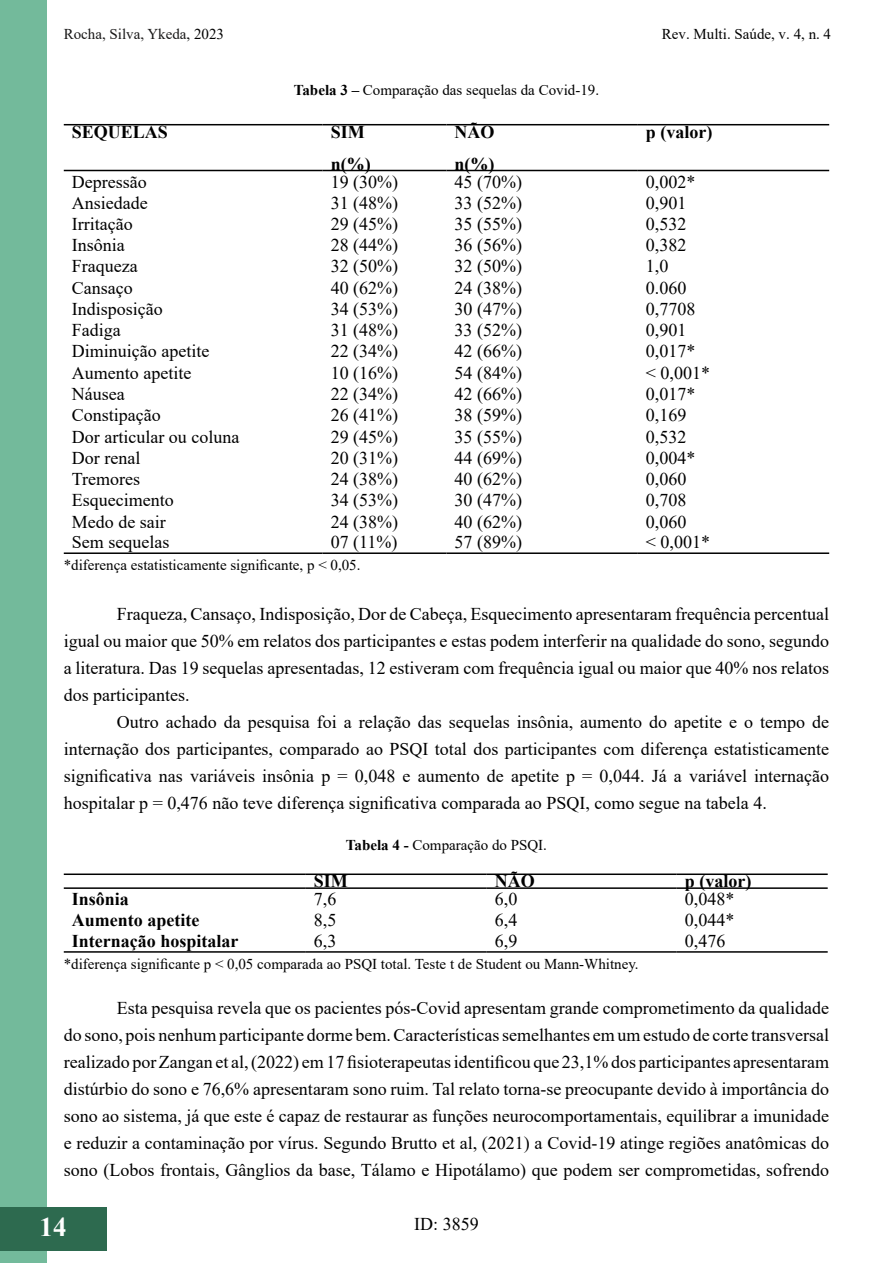
<style>
.page{position:relative;width:893px;height:1263px;background:#fff}
.page>*{position:absolute;margin:0;border:0;box-sizing:border-box;transform-origin:0 0}
.t1{font:700 27px "Times New Roman";color:#fff}
.t2{font:18px/27px "Times New Roman";color:#000;text-align:justify}
.t3{font:700 18px/32.1px "Times New Roman";color:#000}
.t4{font:15px "Times New Roman";color:#000}
.t5{font:15px "Times New Roman";color:#181717}
.s1{color:#000}
.s2{font-weight:700}
</style>
<div class="page">
<div style="left:0;top:1px;width:47px;height:1262px;background:#73ba9b"></div>
<div style="left:0;top:1207px;width:106px;height:43px;background:#2d6a4f"></div>
<svg style="left:64px;top:125px;width:765px;height:47px"></svg>
<hr style="left:64px;top:124px;width:259px;height:1px;background:#000">
<hr style="left:323px;top:124px;width:123px;height:1px;background:#000">
<hr style="left:446px;top:124px;width:192px;height:1px;background:#000">
<hr style="left:638px;top:124px;width:191px;height:1px;background:#000">
<hr style="left:64px;top:170px;width:259px;height:1px;background:#000">
<hr style="left:323px;top:170px;width:123px;height:1px;background:#000">
<hr style="left:446px;top:170px;width:192px;height:1px;background:#000">
<hr style="left:638px;top:170px;width:191px;height:1px;background:#000">
<hr style="left:64px;top:552px;width:259px;height:2px;background:#000">
<hr style="left:323px;top:552px;width:123px;height:2px;background:#000">
<hr style="left:446px;top:552px;width:192px;height:2px;background:#000">
<hr style="left:638px;top:552px;width:191px;height:2px;background:#000">
<hr style="left:64px;top:873px;width:242px;height:2px;background:#000">
<hr style="left:306px;top:873px;width:181px;height:2px;background:#000">
<hr style="left:487px;top:873px;width:190px;height:2px;background:#000">
<hr style="left:677px;top:873px;width:151px;height:2px;background:#000">
<hr style="left:64px;top:951px;width:242px;height:2px;background:#000">
<hr style="left:306px;top:951px;width:181px;height:2px;background:#000">
<hr style="left:487px;top:951px;width:190px;height:2px;background:#000">
<hr style="left:677px;top:951px;width:151px;height:2px;background:#000">
<hr style="left:64px;top:887px;width:242px;height:2px;background:#000">
<hr style="left:306px;top:887px;width:181px;height:2px;background:#000">
<hr style="left:487px;top:887px;width:190px;height:2px;background:#000">
<hr style="left:677px;top:887px;width:151px;height:2px;background:#000">
<p class="t5" style="left:64px;top:24px;width:162px">Rocha, Silva, Ykeda<span class="s1">, 2023</span></p>
<p class="t4" style="left:294px;top:80px;width:307px"><span class="s2">Tabela 3 –</span> Comparação das sequelas da Covid-19.</p>
<p class="t4" style="left:662px;top:24px;width:171px">Rev. Multi. Saúde, v. 4, n. 4</p>
<p class="t3" style="left:72px;top:115px;width:98px">SEQUELAS</p>
<p class="t3" style="left:331px;top:115px;width:41px">SIM n(%)</p>
<p class="t3" style="left:455px;top:115px;width:41px">NÃO n(%)</p>
<p class="t3" style="left:646px;top:115px;width:68px">p (valor)</p>
<p class="t2" style="left:72px;top:168px;width:76px">Depressão</p>
<p class="t2" style="left:331px;top:168px;width:69px">19 (30%)</p>
<p class="t2" style="left:455px;top:168px;width:69px">45 (70%)</p>
<p class="t2" style="left:646px;top:168px;width:51px">0,002*</p>
<p class="t2" style="left:72px;top:189px;width:77px">Ansiedade</p>
<p class="t2" style="left:331px;top:189px;width:69px">31 (48%)</p>
<p class="t2" style="left:455px;top:189px;width:69px">33 (52%)</p>
<p class="t2" style="left:646px;top:189px;width:42px">0,901</p>
<p class="t2" style="left:72px;top:210px;width:62px">Irritação</p>
<p class="t2" style="left:331px;top:210px;width:69px">29 (45%)</p>
<p class="t2" style="left:455px;top:210px;width:69px">35 (55%)</p>
<p class="t2" style="left:646px;top:210px;width:42px">0,532</p>
<p class="t2" style="left:72px;top:231px;width:54px">Insônia</p>
<p class="t2" style="left:331px;top:231px;width:69px">28 (44%)</p>
<p class="t2" style="left:455px;top:231px;width:69px">36 (56%)</p>
<p class="t2" style="left:646px;top:231px;width:42px">0,382</p>
<p class="t2" style="left:72px;top:252px;width:67px">Fraqueza</p>
<p class="t2" style="left:331px;top:252px;width:69px">32 (50%)</p>
<p class="t2" style="left:455px;top:252px;width:69px">32 (50%)</p>
<p class="t2" style="left:646px;top:252px;width:24px">1,0</p>
<p class="t2" style="left:72px;top:274px;width:62px">Cansaço</p>
<p class="t2" style="left:331px;top:274px;width:69px">40 (62%)</p>
<p class="t2" style="left:455px;top:274px;width:69px">24 (38%)</p>
<p class="t2" style="left:646px;top:274px;width:42px">0.060</p>
<p class="t2" style="left:72px;top:295px;width:92px">Indisposição</p>
<p class="t2" style="left:331px;top:295px;width:69px">34 (53%)</p>
<p class="t2" style="left:455px;top:295px;width:69px">30 (47%)</p>
<p class="t2" style="left:646px;top:295px;width:51px">0,7708</p>
<p class="t2" style="left:72px;top:316px;width:50px">Fadiga</p>
<p class="t2" style="left:331px;top:316px;width:69px">31 (48%)</p>
<p class="t2" style="left:455px;top:316px;width:69px">33 (52%)</p>
<p class="t2" style="left:646px;top:316px;width:42px">0,901</p>
<p class="t2" style="left:72px;top:337px;width:139px">Diminuição apetite</p>
<p class="t2" style="left:331px;top:337px;width:69px">22 (34%)</p>
<p class="t2" style="left:455px;top:337px;width:69px">42 (66%)</p>
<p class="t2" style="left:646px;top:337px;width:51px">0,017*</p>
<p class="t2" style="left:72px;top:359px;width:121px">Aumento apetite</p>
<p class="t2" style="left:331px;top:359px;width:69px">10 (16%)</p>
<p class="t2" style="left:455px;top:359px;width:69px">54 (84%)</p>
<p class="t2" style="left:646px;top:359px;width:66px">&lt; 0,001*</p>
<p class="t2" style="left:72px;top:380px;width:54px">Náusea</p>
<p class="t2" style="left:331px;top:380px;width:69px">22 (34%)</p>
<p class="t2" style="left:455px;top:380px;width:69px">42 (66%)</p>
<p class="t2" style="left:646px;top:380px;width:51px">0,017*</p>
<p class="t2" style="left:72px;top:401px;width:90px">Constipação</p>
<p class="t2" style="left:331px;top:401px;width:69px">26 (41%)</p>
<p class="t2" style="left:455px;top:401px;width:69px">38 (59%)</p>
<p class="t2" style="left:646px;top:401px;width:42px">0,169</p>
<p class="t2" style="left:72px;top:422px;width:169px">Dor articular ou coluna</p>
<p class="t2" style="left:331px;top:422px;width:69px">29 (45%)</p>
<p class="t2" style="left:455px;top:422px;width:69px">35 (55%)</p>
<p class="t2" style="left:646px;top:422px;width:42px">0,532</p>
<p class="t2" style="left:72px;top:444px;width:70px">Dor renal</p>
<p class="t2" style="left:331px;top:444px;width:69px">20 (31%)</p>
<p class="t2" style="left:455px;top:444px;width:69px">44 (69%)</p>
<p class="t2" style="left:646px;top:444px;width:51px">0,004*</p>
<p class="t2" style="left:72px;top:465px;width:70px">Tremores</p>
<p class="t2" style="left:331px;top:465px;width:69px">24 (38%)</p>
<p class="t2" style="left:455px;top:465px;width:69px">40 (62%)</p>
<p class="t2" style="left:646px;top:465px;width:42px">0,060</p>
<p class="t2" style="left:72px;top:486px;width:103px">Esquecimento</p>
<p class="t2" style="left:331px;top:486px;width:69px">34 (53%)</p>
<p class="t2" style="left:455px;top:486px;width:69px">30 (47%)</p>
<p class="t2" style="left:646px;top:486px;width:42px">0,708</p>
<p class="t2" style="left:72px;top:507px;width:95px">Medo de sair</p>
<p class="t2" style="left:331px;top:507px;width:69px">24 (38%)</p>
<p class="t2" style="left:455px;top:507px;width:69px">40 (62%)</p>
<p class="t2" style="left:646px;top:507px;width:42px">0,060</p>
<p class="t2" style="left:72px;top:528px;width:99px">Sem sequelas</p>
<p class="t2" style="left:331px;top:528px;width:68px">07 (11%)</p>
<p class="t2" style="left:455px;top:528px;width:69px">57 (89%)</p>
<p class="t2" style="left:646px;top:528px;width:66px">&lt; 0,001*</p>
<p class="t4" style="left:64px;top:555px;width:298px">*diferença estatisticamente significante, p &lt; 0,05.</p>
<p class="t2" style="left:64px;top:600px;width:767px;text-indent:53px">Fraqueza, Cansaço, Indisposição, Dor de Cabeça, Esquecimento apresentaram frequência percentual igual ou maior que 50% em relatos dos participantes e estas podem interferir na qualidade do sono, segundo a literatura. Das 19 sequelas apresentadas, 12 estiveram com frequência igual ou maior que 40% nos relatos dos participantes.</p>
<p class="t2" style="left:64px;top:708px;width:767px;text-indent:53px">Outro achado da pesquisa foi a relação das sequelas insônia, aumento do apetite e o tempo de internação dos participantes, comparado ao PSQI total dos participantes com diferença estatisticamente significativa nas variáveis insônia p = 0,048 e aumento de apetite p = 0,044. Já a variável internação hospitalar p = 0,476 não teve diferença significativa comparada ao PSQI, como segue na tabela 4.</p>
<p class="t4" style="left:346px;top:834px;width:203px"><span class="s2">Tabela 4 -</span> Comparação do PSQI.</p>
<p class="t3" style="left:314px;top:864px;width:36px">SIM</p>
<p class="t3" style="left:495px;top:864px;width:41px">NÃO</p>
<p class="t3" style="left:685px;top:864px;width:68px">p (valor)</p>
<p class="t3" style="left:72px;top:883px;width:59px">Insônia</p>
<p class="t2" style="left:314px;top:885px;width:24px">7,6</p>
<p class="t2" style="left:495px;top:885px;width:24px">6,0</p>
<p class="t2" style="left:685px;top:885px;width:51px">0,048*</p>
<p class="t3" style="left:72px;top:903px;width:129px">Aumento apetite</p>
<p class="t2" style="left:314px;top:906px;width:24px">8,5</p>
<p class="t2" style="left:495px;top:906px;width:24px">6,4</p>
<p class="t2" style="left:685px;top:906px;width:51px">0,044*</p>
<p class="t3" style="left:72px;top:924px;width:168px">Internação hospitalar</p>
<p class="t2" style="left:314px;top:927px;width:24px">6,3</p>
<p class="t2" style="left:495px;top:927px;width:24px">6,9</p>
<p class="t2" style="left:685px;top:927px;width:42px">0,476</p>
<p class="t4" style="left:64px;top:953px;width:576px">*diferença significante p &lt; 0,05 comparada ao PSQI total. Teste t de Student ou Mann-Whitney.</p>
<p class="t2" style="left:64px;top:994px;width:767px;text-indent:53px">Esta pesquisa revela que os pacientes pós-Covid apresentam grande comprometimento da qualidade do sono, pois nenhum participante dorme bem. Características semelhantes em um estudo de corte transversal realizado por Zangan et al, (2022) em 17 fisioterapeutas identificou que 23,1% dos participantes apresentaram distúrbio do sono e 76,6% apresentaram sono ruim. Tal relato torna-se preocupante devido à importância do sono ao sistema, já que este é capaz de restaurar as funções neurocomportamentais, equilibrar a imunidade e reduzir a contaminação por vírus. Segundo Brutto et al, (2021) a Covid-19 atinge regiões anatômicas do sono (Lobos frontais, Gânglios da base, Tálamo e Hipotálamo) que podem ser comprometidas, sofrendo</p>
<h1 class="t1" style="left:40px;top:1207px;width:28px">14</h1>
<p class="t2" style="left:414px;top:1210px;width:66px">ID: 3859</p>
</div>
